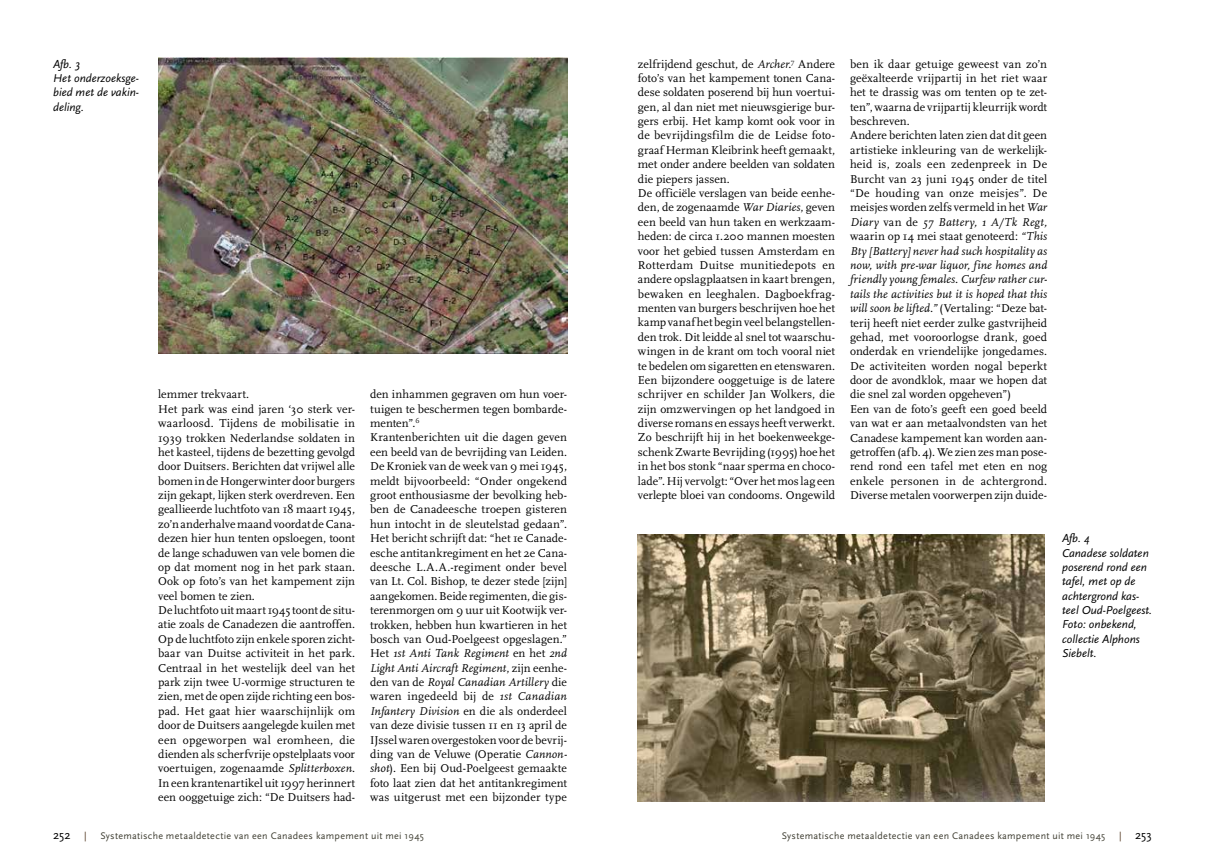
<style>
.page{position:relative;width:1205px;height:865px;background:#fff}
.page>*{position:absolute;margin:0;border:0;box-sizing:border-box;transform-origin:0 0}
.t1{font:12.5px "Scala Sans";letter-spacing:-.005em;color:#000}
.t2{font:11.88px/14.4px "Scala";letter-spacing:.005em;color:#000}
.t3{font:italic 11.88px/14.4px "Scala Sans";color:#000}
.t4{font:10px "Scala Sans";letter-spacing:.03em;color:#3f3e32}
.t5{font:10px "Scala Sans";color:#52381f}
.s1{font-style:italic}
.s2{font-size:10px;color:#52381f}
</style>
<div class="page">
<img style="left:638px;top:534px;width:406px;height:267px">
<img style="left:158px;top:57px;width:409px;height:297px">
<p class="t3" style="left:53px;top:57px;width:87px">Afb. 3<br>Het onderzoeksge&shy;bied met de vakin&shy;deling.</p>
<p class="t2" style="left:158px;top:387px;width:198px">lemmer trekvaart.<br>Het park was eind jaren ‘30 sterk ver&shy;waarloosd. Tijdens de mobilisatie in 1939 trokken Nederlandse soldaten in het kasteel, tijdens de bezetting gevolgd door Duitsers. Berichten dat vrijwel alle bomen in de Hongerwinter door burgers zijn gekapt, lijken sterk overdreven. Een geallieerde luchtfoto van 18 maart 1945, zo’n anderhalve maand voordat de Cana&shy;dezen hier hun tenten opsloegen, toont de lange schaduwen van vele bomen die op dat moment nog in het park staan.<br>Ook op foto’s van het kampement zijn veel bomen te zien.<br>De luchtfoto uit maart 1945 toont de situ&shy;atie zoals de Canadezen die aantroffen.<br>Op de luchtfoto zijn enkele sporen zicht&shy;baar van Duitse activiteit in het park.<br>Centraal in het westelijk deel van het park zijn twee U-vormige structuren te zien, met de open zijde richting een bos&shy;pad. Het gaat hier waarschijnlijk om door de Duitsers aangelegde kuilen met een opgeworpen wal eromheen, die dienden als scherfvrije opstelplaats voor voertuigen, zogenaamde <span class="s1">Splitterboxen</span>.<br>In een krantenartikel uit 1997 herinnert een ooggetuige zich: “De Duitsers had-</p>
<p class="t2" style="left:370px;top:387px;width:198px">den inhammen gegraven om hun voer&shy;tuigen te beschermen tegen bombarde&shy;menten”.<sup>6<br></sup>Krantenberichten uit die dagen geven een beeld van de bevrijding van Leiden.<br>De Kroniek van de week van 9 mei 1945, meldt bijvoorbeeld: “Onder ongekend groot enthousiasme der bevolking heb&shy;ben de Canadeesche troepen gisteren hun intocht in de sleutelstad gedaan”.<br>Het bericht schrijft dat: “het 1e Canade&shy;esche antitankregiment en het 2e Cana&shy;deesche L.A.A.-regiment onder bevel van Lt. Col. Bishop, te dezer stede [zijn] aangekomen. Beide regimenten, die gis&shy;terenmorgen om 9 uur uit Kootwijk ver&shy;trokken, hebben hun kwartieren in het bosch van Oud-Poelgeest opgeslagen.” Het <span class="s1">1st Anti Tank Regiment</span> en het <span class="s1">2nd Light Anti Aircraft Regiment</span>, zijn eenhe&shy;den van de <span class="s1">Royal Canadian Artillery</span> die waren ingedeeld bij de <span class="s1">1st Canadian Infantery Division</span> en die als onderdeel van deze divisie tussen 11 en 13 april de IJssel waren overgestoken voor de bevrij&shy;ding van de Veluwe (Operatie <span class="s1">Cannon&shy;shot</span>). Een bij Oud-Poelgeest gemaakte foto laat zien dat het antitankregiment was uitgerust met een bijzonder type</p>
<p class="t2" style="left:638px;top:57px;width:199px">zelfrijdend geschut, de <span class="s1">Archer</span>.<sup>7</sup> Andere foto’s van het kampement tonen Cana&shy;dese soldaten poserend bij hun voertui&shy;gen, al dan niet met nieuwsgierige bur&shy;gers erbij. Het kamp komt ook voor in de bevrijdingsfilm die de Leidse foto&shy;graaf Herman Kleibrink heeft gemaakt, met onder andere beelden van soldaten die piepers jassen.<br>De officiële verslagen van beide eenhe&shy;den, de zogenaamde <span class="s1">War Diaries</span>, geven een beeld van hun taken en werkzaam&shy;heden: de circa 1.200 mannen moesten voor het gebied tussen Amsterdam en Rotterdam Duitse munitiedepots en andere opslagplaatsen in kaart brengen, bewaken en leeghalen. Dagboekfrag&shy;menten van burgers beschrijven hoe het kamp vanaf het begin veel belangstellen&shy;den trok. Dit leidde al snel tot waarschu&shy;wingen in de krant om toch vooral niet te bedelen om sigaretten en etenswaren.<br>Een bijzondere ooggetuige is de latere schrijver en schilder Jan Wolkers, die zijn omzwervingen op het landgoed in diverse romans en essays heeft verwerkt.<br>Zo beschrijft hij in het boekenweekge&shy;schenk Zwarte Bevrijding (1995) hoe het in het bos stonk “naar sperma en choco&shy;lade”. Hij vervolgt: “Over het mos lag een verlepte bloei van condooms. Ongewild</p>
<p class="t2" style="left:850px;top:57px;width:199px">ben ik daar getuige geweest van zo’n geëxalteerde vrijpartij in het riet waar het te drassig was om tenten op te zet&shy;ten”, waarna de vrijpartij kleurrijk wordt beschreven.<br>Andere berichten laten zien dat dit geen artistieke inkleuring van de werkelijk&shy;heid is, zoals een zedenpreek in De Burcht van 23 juni 1945 onder de titel “De houding van onze meisjes”. De meisjes worden zelfs vermeld in het <span class="s1">War Diary</span> van de <span class="s1">57 Battery, 1 A/Tk Regt, </span>waarin op 14 mei staat genoteerd: <span class="s1">“This Bty [Battery] never had such hospitality as now, with pre-war liquor, fine homes and friendly young females. Curfew rather cur&shy;tails the activities but it is hoped that this will soon be lifted.”</span> (Vertaling: “Deze bat&shy;terij heeft niet eerder zulke gastvrijheid gehad, met vooroorlogse drank, goed onderdak en vriendelijke jongedames.<br>De activiteiten worden nogal beperkt door de avondklok, maar we hopen dat die snel zal worden opgeheven”)<br>Een van de foto’s geeft een goed beeld van wat er aan metaalvondsten van het Canadese kampement kan worden aan&shy;getroffen (afb. 4). We zien zes man pose&shy;rend rond een tafel met eten en nog enkele personen in de achtergrond.<br>Diverse metalen voorwerpen zijn duide-</p>
<p class="t3" style="left:1062px;top:531px;width:92px">Afb. 4<br>Canadese soldaten poserend rond een tafel, met op de achtergrond kas&shy;teel Oud-Poelgeest.<br>Foto: onbekend, collectie Alphons<br>Siebelt.</p>
<p class="t1" style="left:53px;top:828px;width:19px">252</p>
<p class="t5" style="left:84px;top:830px;width:4px">|</p>
<p class="t4" style="left:100px;top:830px;width:325px">Systematische metaaldetectie van een Canadees kampement uit mei 1945</p>
<p class="t4" style="left:782px;top:830px;width:325px">Systematische metaaldetectie van een Canadees kampement uit mei 1945</p>
<p class="t1" style="left:1119px;top:828px;width:34px"><span class="s2">|</span> 253</p>
</div>
